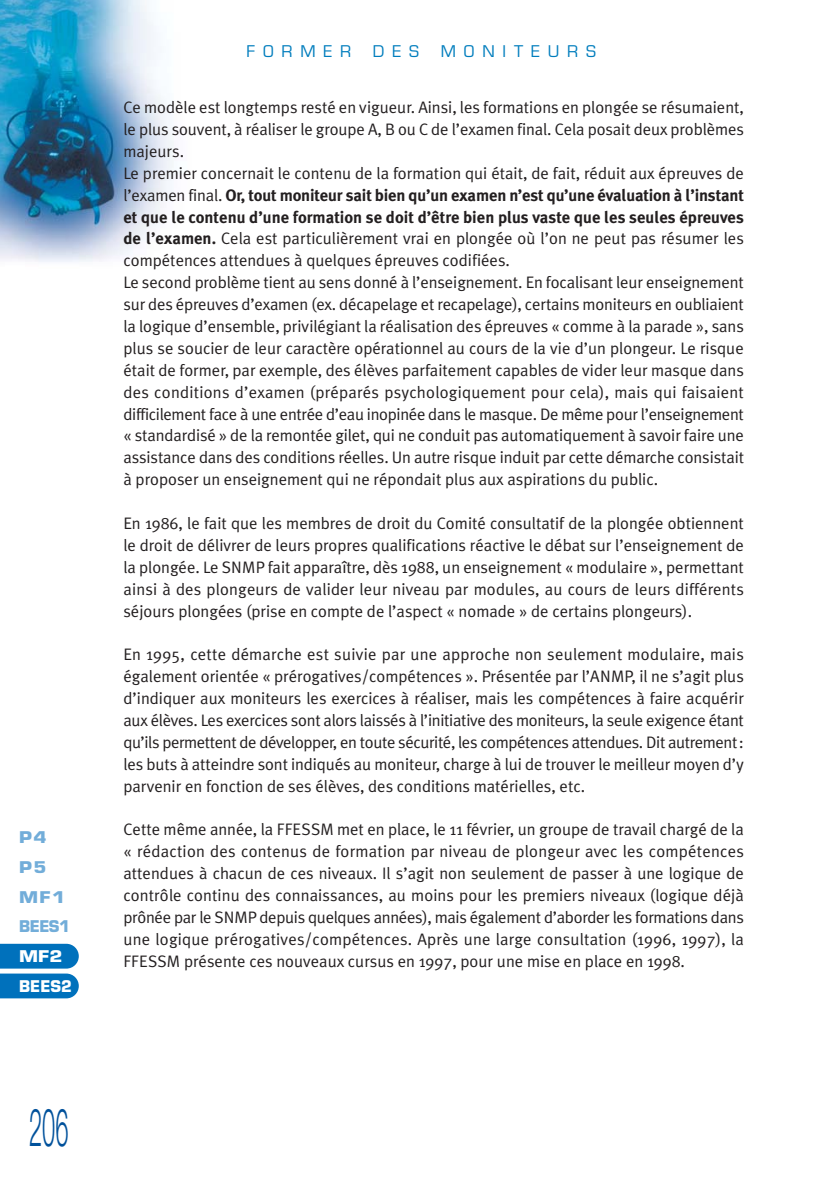
<style>
.page{position:relative;width:819px;height:1201px;background:#fff}
.page>*{position:absolute;margin:0;border:0;box-sizing:border-box;transform-origin:0 0}
.t1{font:300 52.5px "Helvetica Neue";color:#00519b;scale:.45 1}
.t2{font:16.62px/21.9px "Meta Plus Normal";color:#231f20;text-align:justify}
.t3{font:15.75px "Eurostile";letter-spacing:.5em;color:#007dbd}
.t4{font:700 15.75px "Eurostile";letter-spacing:.02em;color:#72add9;scale:1.15 1}
.t5{font:700 15.75px "Eurostile";color:#fff;scale:.95 1}
.t6{font:700 15.75px "Eurostile";letter-spacing:.02em;color:#72add9;scale:.95 1}
.t7{font:700 15.75px "Eurostile";color:#fff;scale:1.15 1}
.s1{font-family:"Meta Plus";font-weight:700}
</style>
<div class="page">
<img style="left:0;top:1px;width:174px;height:261px">
<svg style="left:0;top:943px;width:79px;height:55px;background:#2284c5"></svg>
<p class="t4" style="left:19px;top:831px;width:25px">P4</p>
<p class="t4" style="left:19px;top:861px;width:25px">P5</p>
<p class="t4" style="left:19px;top:890px;width:41px">MF1</p>
<p class="t6" style="left:19px;top:920px;width:55px">BEES1</p>
<p class="t7" style="left:19px;top:950px;width:39px">MF2</p>
<p class="t5" style="left:19px;top:980px;width:57px">BEES2</p>
<p class="t1" style="left:29px;top:1108px;width:89px">206</p>
<p class="t3" style="left:246px;top:46px;width:106px">FORMER</p>
<p class="t3" style="left:373px;top:46px;width:48px">DES</p>
<p class="t3" style="left:441px;top:46px;width:157px">MONITEURS</p>
<p class="t2" style="left:123px;top:98px;width:622px;text-align:left">Ce modèle est longtemps resté en vigueur. Ainsi, les formations en plongée se résumaient, le plus souvent, à réaliser le groupe A, B ou C de l’examen final. Cela posait deux problèmes majeurs.<br>Le premier concernait le contenu de la formation qui était, de fait, réduit aux épreuves de l’examen final. <span class="s1">Or, tout moniteur sait bien qu’un examen n’est qu’une évaluation à l’instant et que le contenu d’une formation se doit d’être bien plus vaste que les seules épreuves de l’examen.</span> Cela est particulièrement vrai en plongée où l’on ne peut pas résumer les compétences attendues à quelques épreuves codifiées.<br>Le second problème tient au sens donné à l’enseignement. En focalisant leur enseignement sur des épreuves d’examen (ex. décapelage et recapelage), certains moniteurs en oubliaient la logique d’ensemble, privilégiant la réalisation des épreuves « comme à la parade », sans plus se soucier de leur caractère opérationnel au cours de la vie d’un plongeur. Le risque était de former, par exemple, des élèves parfaitement capables de vider leur masque dans des conditions d’examen (préparés psychologiquement pour cela), mais qui faisaient difficilement face à une entrée d’eau inopinée dans le masque. De même pour l’enseignement « standardisé » de la remontée gilet, qui ne conduit pas automatiquement à savoir faire une assistance dans des conditions réelles. Un autre risque induit par cette démarche consistait à proposer un enseignement qui ne répondait plus aux aspirations du public.</p>
<p class="t2" style="left:123px;top:514px;width:622px">En 1986, le fait que les membres de droit du Comité consultatif de la plongée obtiennent le droit de délivrer de leurs propres qualifications réactive le débat sur l’enseignement de la plongée. Le SNMP fait apparaître, dès 1988, un enseignement « modulaire », permettant ainsi à des plongeurs de valider leur niveau par modules, au cours de leurs différents séjours plongées (prise en compte de l’aspect « nomade » de certains plongeurs).</p>
<p class="t2" style="left:123px;top:645px;width:622px">En 1995, cette démarche est suivie par une approche non seulement modulaire, mais également orientée « prérogatives/compétences ». Présentée par l’ANMP, il ne s’agit plus d’indiquer aux moniteurs les exercices à réaliser, mais les compétences à faire acquérir aux élèves. Les exercices sont alors laissés à l’initiative des moniteurs, la seule exigence étant qu’ils permettent de développer, en toute sécurité, les compétences attendues. Dit autrement: les buts à atteindre sont indiqués au moniteur, charge à lui de trouver le meilleur moyen d’y parvenir en fonction de ses élèves, des conditions matérielles, etc.</p>
<p class="t2" style="left:123px;top:820px;width:622px">Cette même année, la FFESSM met en place, le 11 février, un groupe de travail chargé de la « rédaction des contenus de formation par niveau de plongeur avec les compétences attendues à chacun de ces niveaux. Il s’agit non seulement de passer à une logique de contrôle continu des connaissances, au moins pour les premiers niveaux (logique déjà prônée par le SNMP depuis quelques années), mais également d’aborder les formations dans une logique prérogatives/compétences. Après une large consultation (1996, 1997), la FFESSM présente ces nouveaux cursus en 1997, pour une mise en place en 1998.</p>
</div>
